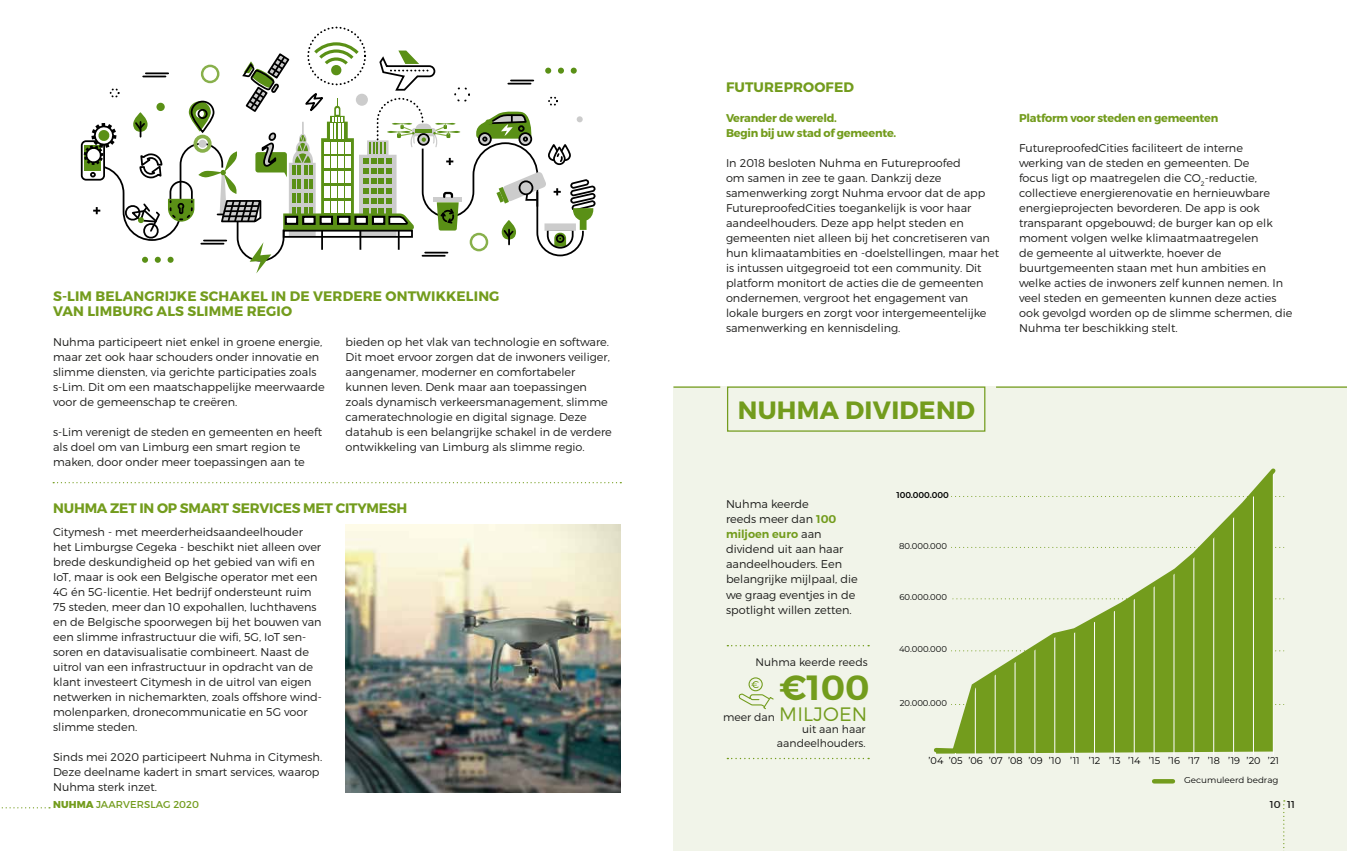
<style>
.page{position:relative;width:1347px;height:851px;background:#fff}
.page>*{position:absolute;margin:0;border:0;box-sizing:border-box;transform-origin:0 0}
.t1{font:600 35px "Montserrat";color:#739c1d}
.t2{font:700 25px "Montserrat";letter-spacing:.01em;color:#739c1d}
.t3{font:700 13.75px/15px "Montserrat";letter-spacing:.01em;color:#739c1d}
.t4{font:700 13.75px "Montserrat";letter-spacing:-.015em;color:#739c1d}
.t5{font:300 11.25px/15px "Montserrat";color:#1d1d1b}
.t6{font:700 11.25px/15px "Montserrat";letter-spacing:-.02em;color:#739c1d}
.t7{font:300 10.88px/14.1px "Montserrat";color:#1d1d1b;text-align:right}
.t8{font:10px "Montserrat";letter-spacing:.01em;color:#739c1d}
.t9{font:10px "Montserrat";color:#1d1d1b}
.t10{font:9.62px "Montserrat";color:#000}
.t11{font:8.5px "Montserrat";color:#000}
.t12{font:600 8.5px "Montserrat";color:#000}
.s1{font-weight:600;color:#739c1d}
.s2{font-size:19.38px;color:#739c1d}
.s3{font-weight:800}
</style>
<div class="page">
<div style="left:673px;top:386px;width:673px;height:464px;background:#f1f4e9"></div>
<svg style="left:1px;top:807px;width:49px;height:1px"></svg>
<svg style="left:1283px;top:800px;width:1px;height:51px"></svg>
<svg style="left:81px;top:42px;width:515px;height:231px"></svg>
<img style="left:346px;top:524px;width:274px;height:267px">
<div style="left:727px;top:386px;width:258px;height:45px;border:1px solid #739c1d"></div>
<div style="left:748px;top:677px;width:14px;height:14px;border:1px solid #739c1d;border-radius:50%"></div>
<svg style="left:738px;top:681px;width:36px;height:29px"></svg>
<svg style="left:1154px;top:779px;width:18px;height:4px"></svg>
<svg style="left:934px;top:468px;width:343px;height:287px"></svg>
<hr style="left:996px;top:386px;width:350px;height:1px;background:#739c1d">
<hr style="left:673px;top:386px;width:47px;height:1px;background:#739c1d">
<svg style="left:727px;top:645px;width:142px;height:1px"></svg>
<svg style="left:727px;top:757px;width:142px;height:2px"></svg>
<svg style="left:53px;top:482px;width:568px;height:1px"></svg>
<p class="t3" style="left:53px;top:288px;width:448px">S-LIM BELANGRIJKE SCHAKEL IN DE VERDERE ONTWIKKELING<br>VAN LIMBURG ALS SLIMME REGIO</p>
<p class="t5" style="left:53px;top:334px;width:273px">Nuhma participeert niet enkel in groene energie, maar zet ook haar schouders onder innovatie en slimme diensten, via gerichte participaties zoals s-Lim. Dit om een maatschappelijke meerwaarde voor de gemeenschap te creëren.</p>
<p class="t5" style="left:53px;top:424px;width:271px">s-Lim verenigt de steden en gemeenten en heeft als doel om van Limburg een smart region te maken, door onder meer toepassingen aan te</p>
<p class="t5" style="left:345px;top:334px;width:268px">bieden op het vlak van technologie en software.<br>Dit moet ervoor zorgen dat de inwoners veiliger, aangenamer, moderner en comfortabeler kunnen leven. Denk maar aan toepassingen zoals dynamisch verkeersmanagement, slimme cameratechnologie en digital signage. Deze datahub is een belangrijke schakel in de verdere ontwikkeling van Limburg als slimme regio.</p>
<p class="t4" style="left:53px;top:499px;width:355px">NUHMA ZET IN OP SMART SERVICES MET CITYMESH</p>
<p class="t5" style="left:53px;top:523px;width:270px">Citymesh - met meerderheidsaandeelhouder het Limburgse Cegeka - beschikt niet alleen over brede deskundigheid op het gebied van wifi en IoT, maar is ook een Belgische operator met een 4G én 5G-licentie. Het bedrijf ondersteunt ruim 75 steden, meer dan 10 expohallen, luchthavens en de Belgische spoorwegen bij het bouwen van een slimme infrastructuur die wifi, 5G, IoT sen&shy;soren en datavisualisatie combineert. Naast de uitrol van een infrastructuur in opdracht van de klant investeert Citymesh in de uitrol van eigen netwerken in nichemarkten, zoals offshore wind&shy;molenparken, dronecommunicatie en 5G voor slimme steden.</p>
<p class="t5" style="left:53px;top:748px;width:271px">Sinds mei 2020 participeert Nuhma in Citymesh.<br>Deze deelname kadert in smart services, waarop<br>Nuhma sterk inzet.</p>
<p class="t3" style="left:726px;top:80px;width:129px">FUTUREPROOFED</p>
<p class="t6" style="left:726px;top:111px;width:172px">Verander de wereld.<br>Begin bij uw stad of gemeente.</p>
<p class="t5" style="left:726px;top:155px;width:274px">In 2018 besloten Nuhma en Futureproofed<br>om samen in zee te gaan. Dankzij deze samenwerking zorgt Nuhma ervoor dat de app FutureproofedCities toegankelijk is voor haar aandeelhouders. Deze app helpt steden en gemeenten niet alleen bij het concretiseren van hun klimaatambities en -doelstellingen, maar het is intussen uitgegroeid tot een community. Dit platform monitort de acties die de gemeenten ondernemen, vergroot het engagement van lokale burgers en zorgt voor intergemeentelijke samenwerking en kennisdeling.</p>
<p class="t6" style="left:1019px;top:111px;width:201px">Platform voor steden en gemeenten</p>
<p class="t5" style="left:1019px;top:140px;width:275px">FutureproofedCities faciliteert de interne<br>werking van de steden en gemeenten. De<br>focus ligt op maatregelen die CO<sub>2</sub>-reductie, collectieve energierenovatie en hernieuwbare energieprojecten bevorderen. De app is ook transparant opgebouwd; de burger kan op elk moment volgen welke klimaatmaatregelen<br>de gemeente al uitwerkte, hoever de buurtgemeenten staan met hun ambities en welke acties de inwoners zelf kunnen nemen. In veel steden en gemeenten kunnen deze acties ook gevolgd worden op de slimme schermen, die Nuhma ter beschikking stelt.</p>
<h2 class="t2" style="left:738px;top:395px;width:239px">NUHMA DIVIDEND</h2>
<p class="t5" style="left:726px;top:496px;width:133px">Nuhma keerde<br>reeds meer dan <span class="s1">100 miljoen euro</span> aan dividend uit aan haar aandeelhouders. Een belangrijke mijlpaal, die we graag eventjes in de spotlight willen zetten.</p>
<p class="t7" style="left:755px;top:654px;width:114px">Nuhma keerde reeds</p>
<h1 class="t1" style="left:779px;top:665px;width:92px">€100</h1>
<p class="t7" style="left:723px;top:709px;width:146px">meer dan <span class="s2">MILJOEN</span></p>
<p class="t7" style="left:777px;top:721px;width:90px">uit aan haar aandeelhouders.</p>
<p class="t12" style="left:896px;top:489px;width:54px">100.000.000</p>
<p class="t11" style="left:899px;top:540px;width:49px">80.000.000</p>
<p class="t11" style="left:899px;top:591px;width:49px">60.000.000</p>
<p class="t11" style="left:899px;top:643px;width:49px">40.000.000</p>
<p class="t11" style="left:899px;top:697px;width:49px">20.000.000</p>
<p class="t10" style="left:928px;top:754px;width:352px">’04 ’05 ’06 ’07 ’08 ’09 ’10 ’11 ’12 ’13 ’14 ’15 ’16 ’17 ’18 ’19 ’20 ’21</p>
<p class="t11" style="left:1184px;top:773px;width:96px">Gecumuleerd bedrag</p>
<p class="t8" style="left:53px;top:798px;width:147px"><span class="s3">NUHMA</span> JAARVERSLAG 2020</p>
<p class="t9" style="left:1269px;top:798px;width:27px">10 11</p>
</div>
